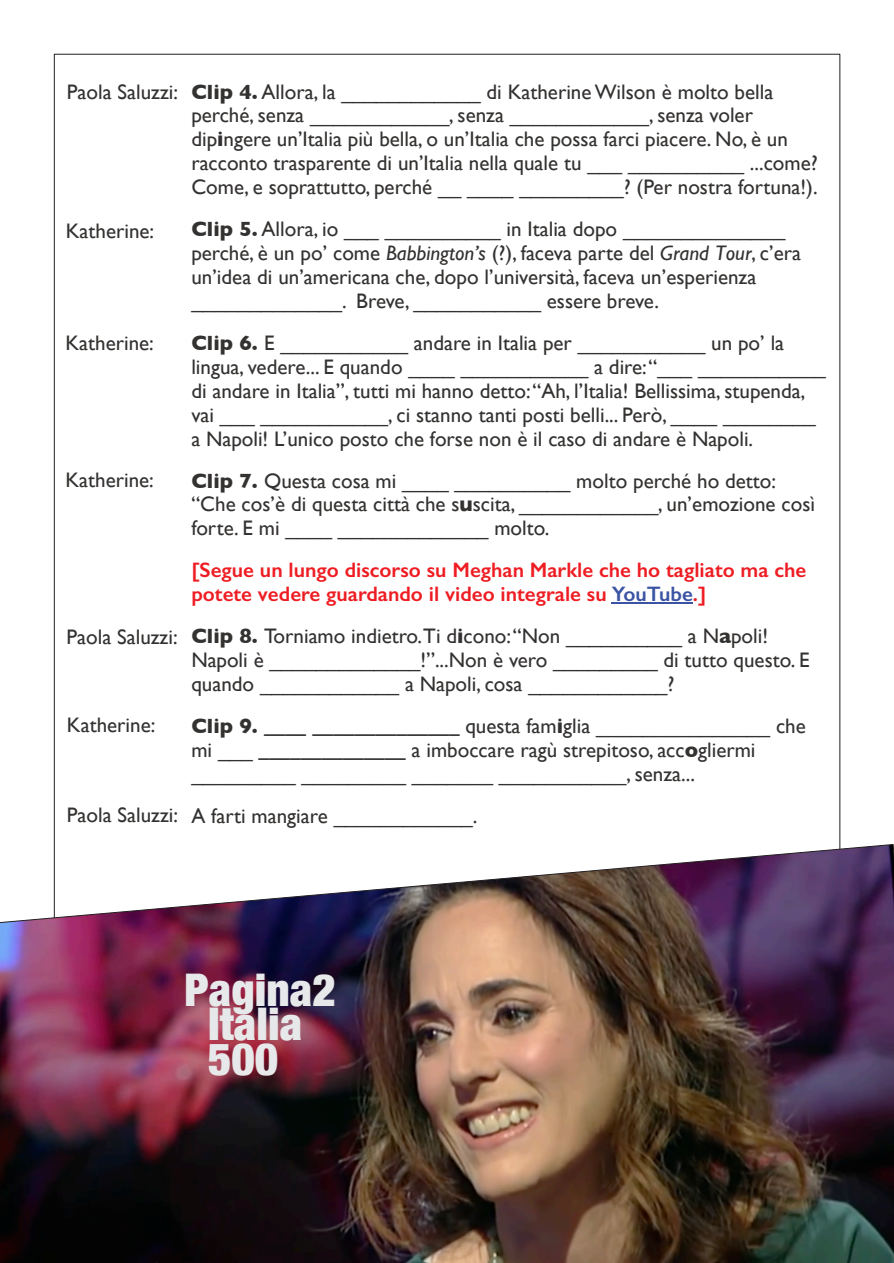
<style>
.page{position:relative;width:894px;height:1263px;background:#fff}
.page>*{position:absolute;margin:0;border:0;box-sizing:border-box;transform-origin:0 0}
.t1{font:900 condensed 45px/34.5px "Helvetica Neue";color:#e7e8e9}
.t2{font:21px/24px "Gill Sans";color:#343231}
.t3{font:600 21px/24px "Gill Sans";color:#ee1d23}
.s1{font-weight:700}
.s2{font-style:italic}
.s3{color:#3a53a3}
</style>
<div class="page">
<hr style="left:611px;top:603px;width:81px;height:1px;background:#3a53a3">
<img style="left:0;top:844px;width:893px;height:419px">
<p class="t2" style="left:67px;top:82px;width:113px">Paola Saluzzi:</p>
<p class="t2" style="left:66px;top:221px;width:90px">Katherine:</p>
<p class="t2" style="left:65px;top:333px;width:90px">Katherine:</p>
<p class="t2" style="left:65px;top:470px;width:90px">Katherine:</p>
<p class="t2" style="left:66px;top:627px;width:113px">Paola Saluzzi:</p>
<p class="t2" style="left:67px;top:715px;width:90px">Katherine:</p>
<p class="t2" style="left:67px;top:805px;width:113px">Paola Saluzzi:</p>
<p class="t2" style="left:191px;top:82px;width:627px"><span class="s1">Clip 4.</span> Allora, la ____________ di KatherineWilson è molto bella perché, senza ____________, senza ____________, senza voler dip<span class="s1">i</span>ngere un’Italia più bella, o un’Italia che possa farci piacere. No, è un racconto trasparente di un’Italia nella quale tu ___ __________ ...come?<br>Come, e soprattutto, perché __ ____ _________? (Per nostra fortuna!).</p>
<p class="t2" style="left:191px;top:219px;width:611px"><span class="s1">Clip 5.</span> Allora, io ___ __________ in Italia dopo ______________ perché, è un po’ come <span class="s2">Babbington’s</span> (?), faceva parte del <span class="s2">Grand Tour</span>, c’era un’idea di un’americana che, dopo l’università, faceva un’esperienza _____________. Breve, ___________ essere breve.</p>
<p class="t2" style="left:191px;top:333px;width:635px"><span class="s1">Clip 6.</span> E ___________ andare in Italia per ___________ un po’ la lingua, vedere... E quando ____ ___________ a dire:“___ ___________ di andare in Italia”, tutti mi hanno detto:“Ah, l’Italia! Bellissima, stupenda, vai ___ ___________, ci stanno tanti posti belli... Però, ____ ________ a Napoli! L’unico posto che forse non è il caso di andare è Napoli.</p>
<p class="t2" style="left:191px;top:471px;width:625px"><span class="s1">Clip 7.</span> Questa cosa mi ____ __________ molto perché ho detto: “Che cos’è di questa città che s<span class="s1">u</span>scita, ____________, un’emozione così forte. E mi ____ _____________ molto.</p>
<p class="t3" style="left:191px;top:561px;width:616px">[Segue un lungo discorso su Meghan Markle che ho tagliato ma che potete vedere guardando il video integrale su <span class="s3">YouTube</span>.]</p>
<p class="t2" style="left:191px;top:626px;width:619px"><span class="s1">Clip 8.</span> Torniamo indietro.Ti d<span class="s1">i</span>cono:“Non __________ a N<span class="s1">a</span>poli!<br>Napoli è _____________!”...Non è vero _________ di tutto questo. E quando ____________ a Napoli, cosa ____________?</p>
<p class="t2" style="left:191px;top:716px;width:615px"><span class="s1">Clip 9. ____ ______________</span> questa fam<span class="s1">i</span>glia _______________ che mi ___ <span class="s1">______________</span> a imboccare ragù strepitoso, acc<span class="s1">o</span>gliermi _________ _________ _______ ___________, senza...</p>
<p class="t2" style="left:191px;top:806px;width:287px">A farti mangiare ____________.</p>
<h1 class="t1" style="left:208px;top:972px;width:129px;text-indent:-23px">Pagina2<br>Italia<br>500</h1>
</div>
